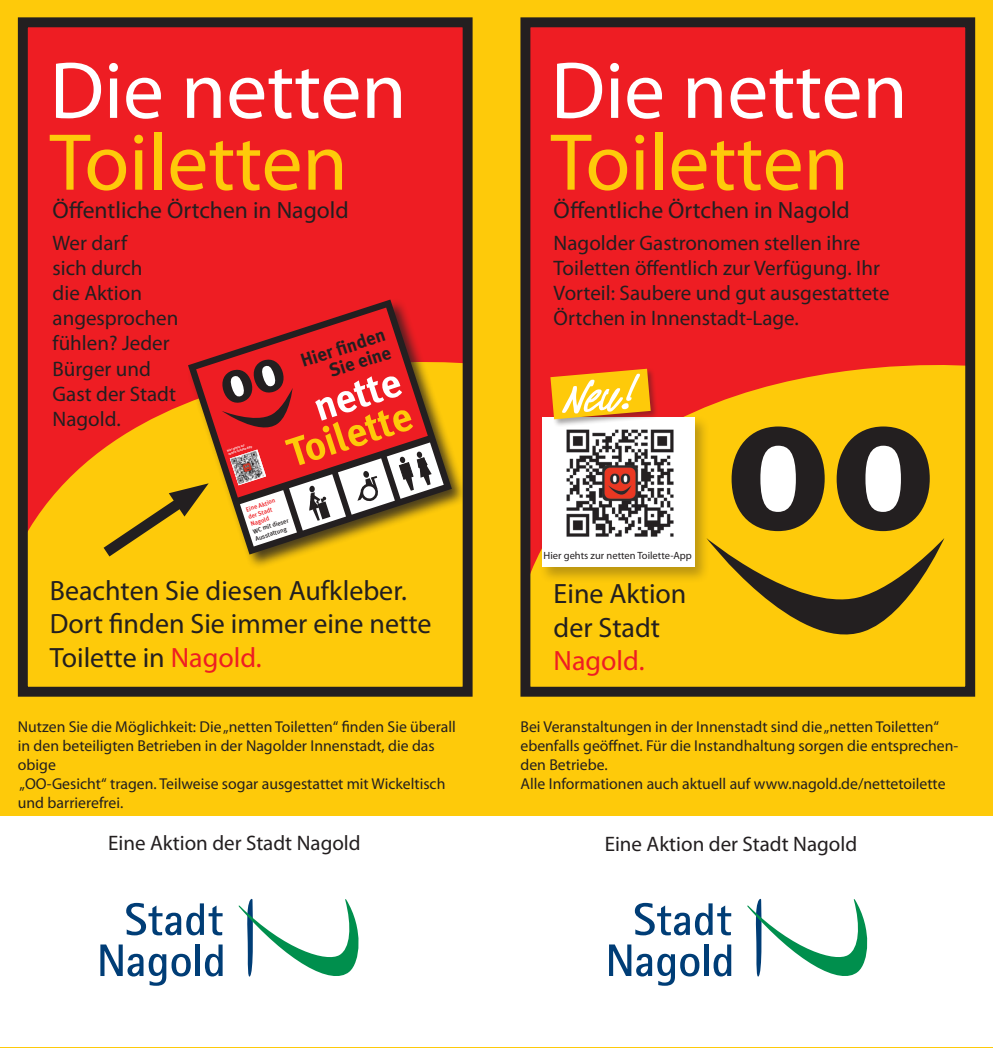
<style>
.page{position:relative;width:993px;height:1052px;background:#fff}
.page>*{position:absolute;margin:0;border:0;box-sizing:border-box;transform-origin:0 0}
.t1{font:81.38px "Myriad Pro";color:#fff}
.t2{font:81.38px "Myriad Pro";color:#feca0a}
.t3{font:700 40.25px "Meta Plus";color:#feca0a}
.t4{font:700 40.25px "Meta Plus";color:#fff}
.t5{font:28px/33.6px "Myriad Pro";color:#231f20}
.t6{font:28px "Myriad Pro";color:#ee1d23}
.t7{font:23.62px "Myriad Pro";color:#231f20}
.t8{font:21px/25.2px "Myriad Pro";color:#231f20}
.t9{font:700 18.72px/18.4px "Meta Plus";color:#231f20;text-align:right}
.t10{font:15.75px/18.9px "Myriad Pro";color:#231f20}
.t11{font:10.5px "Myriad Pro";color:#231f20}
.t12{font:500 6.3px/7.7px "Meta Plus";color:#ee1d23}
.t13{font:500 6.3px/7.7px "Meta Plus";color:#231f20}
.t14{font:700 2.98px/3.7px "Meta Plus";color:#fff}
.s1{color:#ee1d23}
</style>
<div class="page">
<div style="left:0;top:0;width:992px;height:1047px;background:#feca0a"></div>
<div style="left:0;top:816px;width:992px;height:231px;background:#fff"></div>
<svg style="left:531px;top:28px;width:432px;height:544px;background:#f0321f"></svg>
<div style="left:520px;top:17px;width:454px;height:679px;border:10px solid #231f20"></div>
<div style="left:29px;top:28px;width:432px;height:501px;background:#ee1d23"></div>
<div style="left:18px;top:17px;width:454px;height:679px;border:10px solid #231f20"></div>
<svg style="left:731px;top:426px;width:93px;height:105px"></svg>
<svg style="left:836px;top:426px;width:93px;height:105px"></svg>
<svg style="left:709px;top:538px;width:235px;height:97px"></svg>
<svg style="left:92px;top:481px;width:94px;height:76px"></svg>
<div style="left:186px;top:298px;width:281px;height:272px;background:#231f20;opacity:.8"></div>
<svg style="left:188px;top:299px;width:263px;height:255px;fill:#ee1d23"></svg>
<svg style="left:196px;top:308px;width:231px;height:189px;background:#cf2f1f"></svg>
<svg style="left:218px;top:356px;width:234px;height:199px;background:#c86643"></svg>
<div style="left:537px;top:415px;width:172px;height:168px;background:#231f20;opacity:.3"></div>
<div style="left:542px;top:417px;width:153px;height:150px;background:#fff"></div>
<img style="left:566px;top:429px;width:108px;height:108px">
<div style="left:549px;top:368px;width:109px;height:59px;background:#231f20;opacity:.4"></div>
<svg style="left:550px;top:369px;width:100px;height:50px"></svg>
<svg style="left:238px;top:899px;width:120px;height:78px"></svg>
<svg style="left:100px;top:944px;width:43px;height:32px"></svg>
<svg style="left:149px;top:953px;width:42px;height:32px"></svg>
<hr style="left:196px;top:944px;width:4px;height:32px;background:#003d76">
<svg style="left:205px;top:944px;width:17px;height:32px"></svg>
<svg style="left:126px;top:903px;width:96px;height:32px"></svg>
<svg style="left:747px;top:899px;width:119px;height:78px"></svg>
<svg style="left:609px;top:944px;width:65px;height:41px"></svg>
<svg style="left:680px;top:953px;width:19px;height:23px"></svg>
<hr style="left:704px;top:944px;width:4px;height:32px;background:#003d76">
<svg style="left:713px;top:944px;width:18px;height:32px"></svg>
<svg style="left:634px;top:903px;width:97px;height:32px"></svg>
<h1 class="t1" style="left:50px;top:40px;width:358px">Die netten</h1>
<h1 class="t2" style="left:50px;top:112px;width:299px">Toiletten</h1>
<h3 class="t7" style="left:53px;top:196px;width:297px">Öffentliche Örtchen in Nagold</h3>
<h3 class="t8" style="left:53px;top:230px;width:127px">Wer darf<br>sich durch<br>die Aktion angesprochen fühlen? Jeder<br>Bürger und<br>Gast der Stadt<br>Nagold.</h3>
<p class="t9" style="left:298px;top:352px;width:90px;rotate:-18deg">Hier fi nden<br>Sie eine</p>
<h2 class="t4" style="left:307px;top:386px;width:91px;rotate:-18deg">nette</h2>
<h2 class="t3" style="left:281px;top:432px;width:130px;rotate:-18deg">Toilette</h2>
<p class="t14" style="left:226px;top:449px;width:26px;rotate:-18deg">Hier gehts zur netten Toilette-App</p>
<p class="t12" style="left:245px;top:506px;width:32px;rotate:-18deg">Eine Aktion der Stadt<br>Nagold</p>
<p class="t13" style="left:252px;top:528px;width:39px;rotate:-18deg">WC mit dieser<br>Ausstattung</p>
<h3 class="t5" style="left:50px;top:573px;width:383px">Beachten Sie diesen Aufkleber.<br>Dort finden Sie immer eine nette<br>Toilette in <span class="s1">Nagold.</span></h3>
<p class="t10" style="left:18px;top:717px;width:439px">Nutzen Sie die Möglichkeit: Die „netten Toiletten“ finden Sie überall in den beteiligten Betrieben in der Nagolder Innenstadt, die das obige<br>„OO-Gesicht“ tragen. Teilweise sogar ausgestattet mit Wickeltisch und barrierefrei.</p>
<h1 class="t1" style="left:550px;top:40px;width:358px">Die netten</h1>
<h1 class="t2" style="left:550px;top:112px;width:299px">Toiletten</h1>
<h3 class="t7" style="left:553px;top:196px;width:297px">Öffentliche Örtchen in Nagold</h3>
<h3 class="t8" style="left:553px;top:230px;width:337px">Nagolder Gastronomen stellen ihre Toiletten öffentlich zur Verfügung. Ihr Vorteil: Saubere und gut ausgestattete Örtchen in Innenstadt-Lage.</h3>
<p class="t11" style="left:543px;top:549px;width:150px">Hier gehts zur netten Toilette-App</p>
<h3 class="t5" style="left:553px;top:576px;width:134px">Eine Aktion der Stadt</h3>
<h3 class="t6" style="left:553px;top:644px;width:92px">Nagold.</h3>
<p class="t10" style="left:520px;top:717px;width:439px">Bei Veranstaltungen in der Innenstadt sind die „netten Toiletten“ ebenfalls geöffnet. Für die Instandhaltung sorgen die entsprechen&shy;den Betriebe.<br>Alle Informationen auch aktuell auf www.nagold.de/nettetoilette</p>
<h3 class="t8" style="left:108px;top:830px;width:254px">Eine Aktion der Stadt Nagold</h3>
<h3 class="t8" style="left:604px;top:831px;width:254px">Eine Aktion der Stadt Nagold</h3>
</div>
